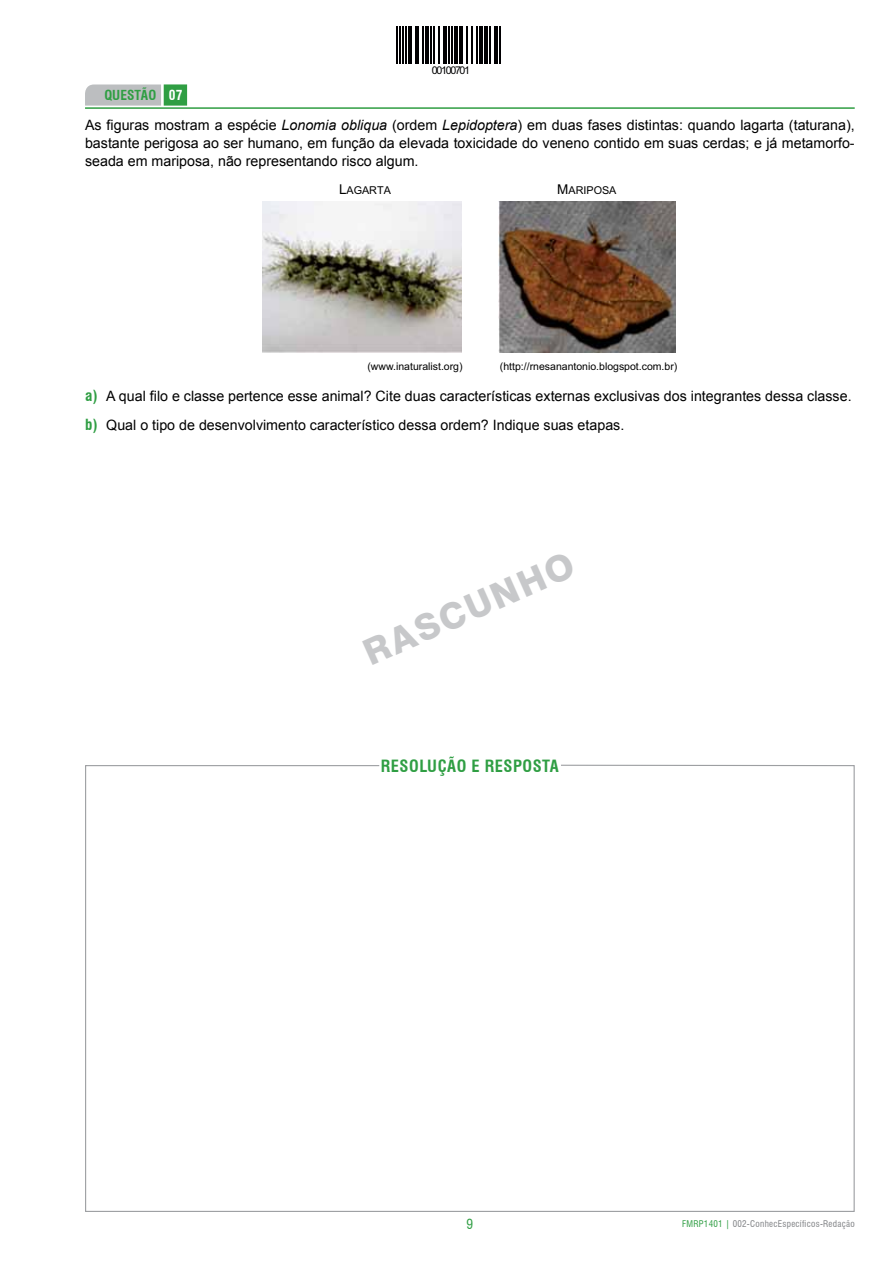
<style>
.page{position:relative;width:893px;height:1263px;background:#fff}
.page>*{position:absolute;margin:0;border:0;box-sizing:border-box;transform-origin:0 0}
.t1{font:800 36px "Swiss 721 BT";color:#c7c8ca}
.t2{font:700 condensed 16.5px "Swiss 721 BT";letter-spacing:.03em;color:#2f9e43}
.t3{font:14.25px/18px "Arial";color:#000;text-align:justify}
.t4{font:700 condensed 13.5px "Swiss 721 BT";color:#2f9e43}
.t5{font:700 condensed 13.5px "Swiss 721 BT";color:#fff}
.t6{font:condensed 13.5px "Swiss 721 BT";color:#2f9e43}
.t7{font:10.8px "Arial";color:#000}
.t8{font:10.65px "Arial";letter-spacing:-.12em;color:#010002}
.t9{font:10.5px "Arial";color:#000}
.t10{font:condensed 9px "Swiss 721 BT";letter-spacing:.03em;color:#808285}
.s1{font-style:italic}
.s2{font-size:13.5px}
.s3{font-family:"Swiss 721 BT";font-weight:700;font-stretch:condensed;font-size:15px;color:#2f9e43}
.s4{color:#2f9e43}
</style>
<div class="page">
<svg style="left:85px;top:764px;width:770px;height:448px"></svg>
<svg style="left:396px;top:26px;width:104px;height:38px"></svg>
<hr style="left:397px;top:26px;width:1px;height:38px;background:#010002">
<hr style="left:400px;top:26px;width:1px;height:38px;background:#010002">
<hr style="left:403px;top:26px;width:1px;height:38px;background:#010002">
<hr style="left:405px;top:26px;width:1px;height:38px;background:#010002">
<hr style="left:408px;top:26px;width:4px;height:38px;background:#010002">
<hr style="left:416px;top:26px;width:3px;height:38px;background:#010002">
<hr style="left:423px;top:26px;width:1px;height:38px;background:#010002">
<hr style="left:426px;top:26px;width:3px;height:38px;background:#010002">
<hr style="left:431px;top:26px;width:1px;height:38px;background:#010002">
<hr style="left:433px;top:26px;width:2px;height:38px;background:#010002">
<hr style="left:439px;top:26px;width:1px;height:38px;background:#010002">
<hr style="left:444px;top:26px;width:3px;height:38px;background:#010002">
<hr style="left:449px;top:26px;width:1px;height:38px;background:#010002">
<hr style="left:452px;top:26px;width:1px;height:38px;background:#010002">
<hr style="left:454px;top:26px;width:4px;height:38px;background:#010002">
<hr style="left:459px;top:26px;width:4px;height:38px;background:#010002">
<hr style="left:467px;top:26px;width:1px;height:38px;background:#010002">
<hr style="left:472px;top:26px;width:1px;height:38px;background:#010002">
<hr style="left:477px;top:26px;width:1px;height:38px;background:#010002">
<hr style="left:480px;top:26px;width:3px;height:38px;background:#010002">
<hr style="left:485px;top:26px;width:3px;height:38px;background:#010002">
<hr style="left:490px;top:26px;width:1px;height:38px;background:#010002">
<hr style="left:495px;top:26px;width:3px;height:38px;background:#010002">
<hr style="left:500px;top:26px;width:1px;height:38px;background:#010002">
<div style="left:164px;top:84px;width:23px;height:22px;background:#2f9e43"></div>
<hr style="left:85px;top:107px;width:770px;height:2px;background:#2f9e43">
<img style="left:262px;top:202px;width:200px;height:150px">
<img style="left:498px;top:202px;width:178px;height:150px">
<svg style="left:85px;top:84px;width:76px;height:22px;background:#bfc1c3"></svg>
<p class="t8" style="left:432px;top:64px;width:40px">00100701</p>
<p class="t4" style="left:104px;top:87px;width:24px">QUESTÃO</p>
<p class="t5" style="left:169px;top:87px;width:15px">07</p>
<p class="t3" style="left:85px;top:117px;width:771px">As figuras mostram a espécie <span class="s1">Lonomia obliqua</span> (ordem <span class="s1">Lepidoptera</span>) em duas fases distintas: quando lagarta (taturana), bastante perigosa ao ser humano, em função da elevada toxicidade do veneno contido em suas cerdas; e já metamorfo&shy;seada em mariposa, não representando risco algum.</p>
<p class="t7" style="left:339px;top:184px;width:53px"><span class="s2">L</span>AGARTA</p>
<p class="t7" style="left:557px;top:184px;width:61px"><span class="s2">M</span>ARIPOSA</p>
<p class="t9" style="left:367px;top:360px;width:97px">(www.inaturalist.org)</p>
<p class="t9" style="left:500px;top:360px;width:179px">(http://rnesanantonio.blogspot.com.br)</p>
<p class="t3" style="left:85px;top:382px;width:768px;line-height:28.7px"><span class="s3">A)</span> A qual filo e classe pertence esse animal? Cite duas características externas exclusivas dos integrantes dessa classe.<br><span class="s3">B)</span> Qual o tipo de desenvolvimento característico dessa ordem? Indique suas etapas.</p>
<h1 class="t1" style="left:356px;top:634px;width:228px;rotate:-24deg">RASCUNHO</h1>
<p class="t2" style="left:381px;top:756px;width:67px">RESOLUÇÃO</p>
<p class="t2" style="left:471px;top:756px;width:24px">E RESPOSTA</p>
<p class="t6" style="left:466px;top:1216px;width:8px">9</p>
<p class="t10" style="left:682px;top:1218px;width:174px"><span class="s4">FMRP1401 |</span> 002-ConhecEspecíficos-Redação</p>
</div>
